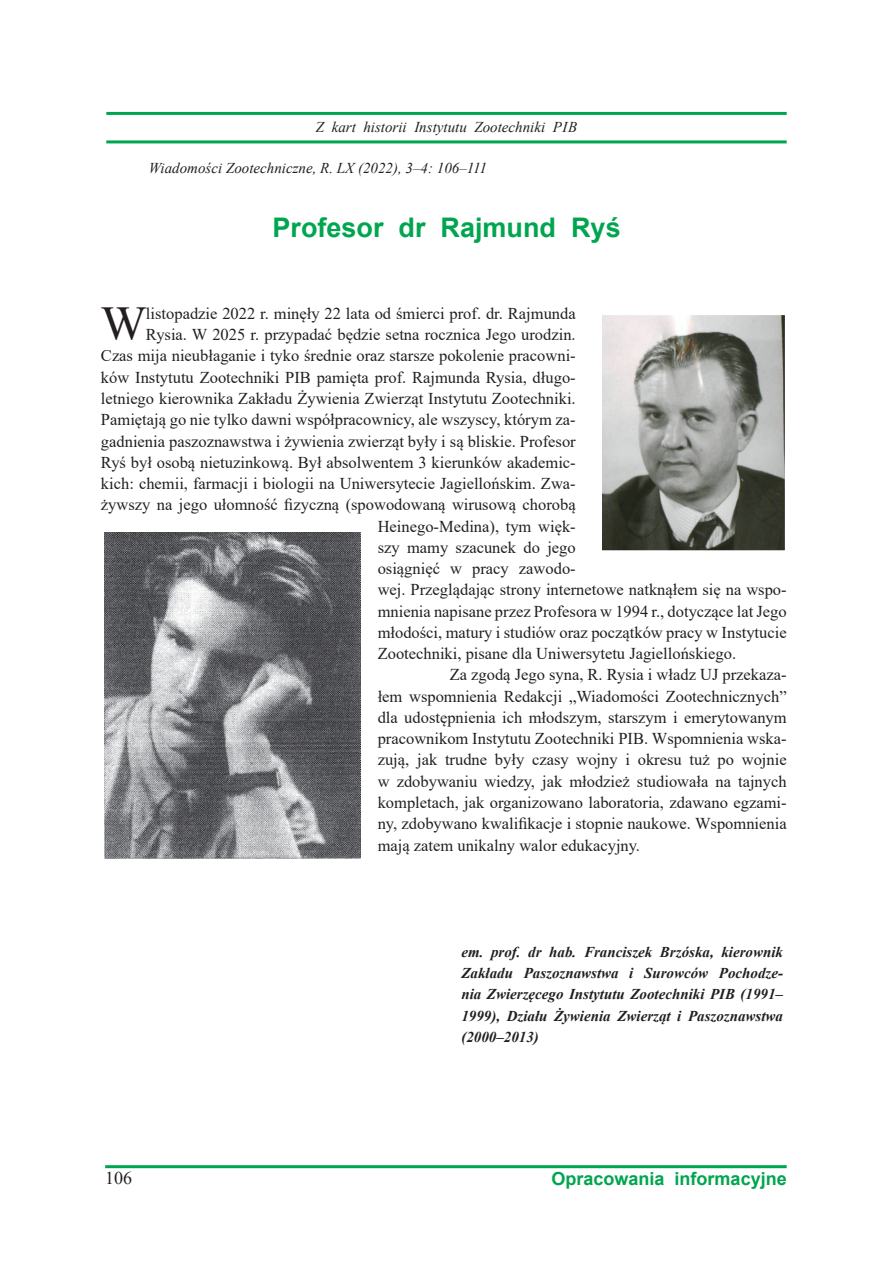
<style>
.page{position:relative;width:893px;height:1263px;background:#fff}
.page>*{position:absolute;margin:0;border:0;box-sizing:border-box;transform-origin:0 0}
.t1{font:48.6px "Times New Roman";color:#231f20}
.t2{font:700 27px "Arial";color:#00a54f}
.t3{font:700 18px "Arial";color:#00a54f}
.t4{font:18px "Times New Roman";color:#231f20}
.t5{font:16.5px/21.3px "Times New Roman";color:#231f20;text-align:justify}
.t6{font:italic 700 15px/21.3px "Times New Roman";color:#231f20;text-align:justify}
.t7{font:italic 15px "Times New Roman";color:#231f20}
</style>
<div class="page">
<hr style="left:106px;top:112px;width:681px;height:3px;background:#00a54f">
<hr style="left:106px;top:140px;width:681px;height:3px;background:#00a54f">
<hr style="left:105px;top:1165px;width:682px;height:3px;background:#00a54f">
<img style="left:603px;top:317px;width:180px;height:232px">
<div style="left:588px;top:302px;width:210px;height:262px;border:14px solid #fff"></div>
<img style="left:104px;top:533px;width:257px;height:325px">
<p class="t7" style="left:316px;top:117px;width:263px">Z kart historii Instytutu Zootechniki PIB</p>
<p class="t7" style="left:149px;top:158px;width:340px">Wiadomości Zootechniczne, R. LX (2022), 3–4: 106–111</p>
<p class="t2" style="left:273px;top:209px;width:350px">Profesor dr Rajmund Ryś</p>
<p class="t1" style="left:101px;top:290px;width:47px">W</p>
<p class="t5" style="left:146px;top:302px;width:431px">listopadzie 2022 r. minęły 22 lata od śmierci prof. dr. Rajmunda</p>
<p class="t5" style="left:146px;top:323px;width:431px">Rysia. W 2025 r. przypadać będzie setna rocznica Jego urodzin.</p>
<p class="t5" style="left:101px;top:345px;width:476px">Czas mija nieubłaganie i tyko średnie oraz starsze pokolenie pracowni-</p>
<p class="t5" style="left:101px;top:366px;width:476px">ków Instytutu Zootechniki PIB pamięta prof. Rajmunda Rysia, długo-</p>
<p class="t5" style="left:101px;top:387px;width:476px">letniego kierownika Zakładu Żywienia Zwierząt Instytutu Zootechniki.</p>
<p class="t5" style="left:101px;top:408px;width:476px">Pamiętają go nie tylko dawni współpracownicy, ale wszyscy, którym za-</p>
<p class="t5" style="left:101px;top:430px;width:476px">gadnienia paszoznawstwa i żywienia zwierząt były i są bliskie. Profesor</p>
<p class="t5" style="left:101px;top:451px;width:476px">Ryś był osobą nietuzinkową. Był absolwentem 3 kierunków akademic-</p>
<p class="t5" style="left:101px;top:472px;width:476px">kich: chemii, farmacji i biologii na Uniwersytecie Jagiellońskim. Zwa-</p>
<p class="t5" style="left:101px;top:494px;width:476px">żywszy na jego ułomność fizyczną (spowodowaną wirusową chorobą</p>
<p class="t5" style="left:378px;top:515px;width:200px">Heinego-Medina), tym więk-</p>
<p class="t5" style="left:378px;top:536px;width:200px">szy mamy szacunek do jego</p>
<p class="t5" style="left:378px;top:557px;width:200px">osiągnięć w pracy zawodo-</p>
<p class="t5" style="left:378px;top:579px;width:410px">wej. Przeglądając strony internetowe natknąłem się na wspo-</p>
<p class="t5" style="left:378px;top:600px;width:410px">mnienia napisane przez Profesora w 1994 r., dotyczące lat Jego</p>
<p class="t5" style="left:378px;top:621px;width:410px">młodości, matury i studiów oraz początków pracy w Instytucie</p>
<p class="t5" style="left:378px;top:642px;width:360px">Zootechniki, pisane dla Uniwersytetu Jagiellońskiego.</p>
<p class="t5" style="left:378px;top:664px;width:410px;text-indent:72px">Za zgodą Jego syna, R. Rysia i władz UJ przekaza&shy;łem wspomnienia Redakcji „Wiadomości Zootechnicznych” dla udostępnienia ich młodszym, starszym i emerytowanym pracownikom Instytutu Zootechniki PIB. Wspomnienia wska&shy;zują, jak trudne były czasy wojny i okresu tuż po wojnie w zdobywaniu wiedzy, jak młodzież studiowała na tajnych kompletach, jak organizowano laboratoria, zdawano egzami&shy;ny, zdobywano kwalifikacje i stopnie naukowe. Wspomnienia mają zatem unikalny walor edukacyjny.</p>
<p class="t6" style="left:461px;top:941px;width:323px">em. prof. dr hab. Franciszek Brzóska, kierownik Zakładu Paszoznawstwa i Surowców Pochodze&shy;nia Zwierzęcego Instytutu Zootechniki PIB (1991– 1999), Działu Żywienia Zwierząt i Paszoznawstwa (2000–2013)</p>
<p class="t4" style="left:105px;top:1165px;width:28px">106</p>
<p class="t3" style="left:552px;top:1166px;width:237px">Opracowania informacyjne</p>
</div>
